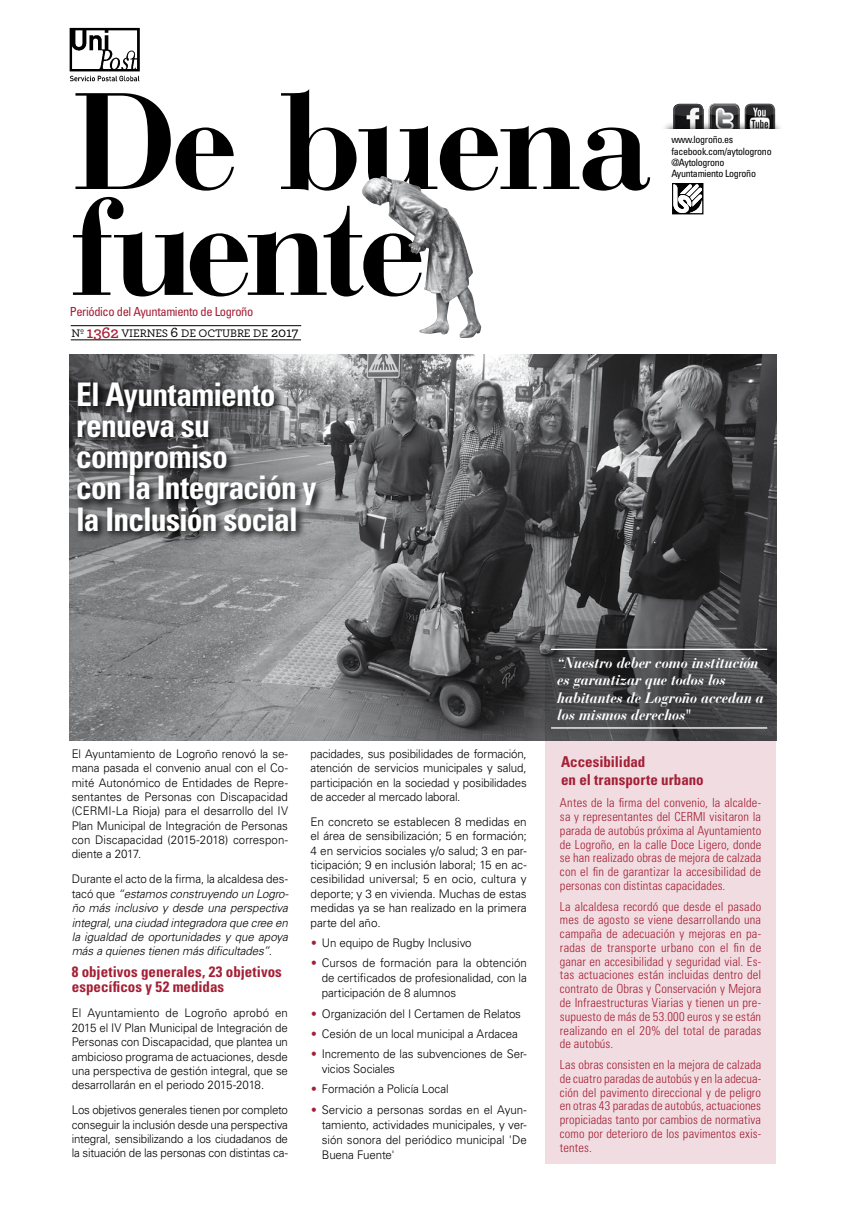
<style>
.page{position:relative;width:847px;height:1205px;background:#fff}
.page>*{position:absolute;margin:0;border:0;box-sizing:border-box;transform-origin:0 0}
.t1{font:700 136.12px "Bauer Bodoni Std";letter-spacing:-.045em;color:#000}
.t2{font:700 condensed 32.5px/31.2px "Univers LT Std";letter-spacing:-.025em;color:#fff}
.t3{font:italic 700 15px/17.5px "Bauer Bodoni Std";letter-spacing:-.01em;color:#fff}
.t4{font:700 condensed 15px/15px "Univers LT Std";color:#a41f35}
.t5{font:300 condensed 12.5px/13.8px "Univers LT Std";letter-spacing:.01em;color:#a41f35;text-align:justify}
.t6{font:condensed 12.5px "Univers LT Std";letter-spacing:-.03em;color:#a41f35}
.t7{font:300 11.88px/14.4px "Univers LT Std";letter-spacing:-.01em;color:#000;text-align:justify}
.t8{font:italic 300 11.88px/14.4px "Univers LT Std";letter-spacing:-.005em;color:#000;text-align:justify}
.t9{font:500 11.5px "Archer";letter-spacing:-.01em;color:#000}
.t10{font:condensed 10px/11px "Univers LT Std";letter-spacing:-.03em;color:#000}
.s1{font-weight:600;font-size:16.62px;color:#a41f35}
.s2{font-size:14.62px}
.s3{font-style:normal}
.s4{font-stretch:condensed;color:#a41f35}
</style>
<div class="page">
<img style="left:70px;top:354px;width:706px;height:387px">
<svg style="left:546px;top:646px;width:230px;height:95px;background:#464748"></svg>
<div style="left:546px;top:741px;width:230px;height:422px;background:#f1dde1"></div>
<img style="left:745px;top:103px;width:30px;height:18px">
<img style="left:673px;top:104px;width:30px;height:17px">
<img style="left:709px;top:103px;width:31px;height:18px">
<div style="left:661px;top:121px;width:123px;height:87px;background:#000;opacity:.75"></div>
<div style="left:635px;top:129px;width:188px;height:89px;background:#fff"></div>
<hr style="left:71px;top:325px;width:230px;height:1px;background:#000">
<hr style="left:71px;top:340px;width:230px;height:1px;background:#000">
<img style="left:362px;top:176px;width:119px;height:162px">
<img style="left:69px;top:27px;width:71px;height:55px">
<svg style="left:672px;top:183px;width:31px;height:31px"></svg>
<hr style="left:551px;top:649px;width:216px;height:1px;background:#fff">
<hr style="left:551px;top:727px;width:216px;height:1px;background:#fff">
<svg style="left:74px;top:379px;width:252px;height:162px;background:#5c5d5e"></svg>
<h1 class="t1" style="left:71px;top:60px;width:583px">De buena</h1>
<h1 class="t1" style="left:71px;top:166px;width:357px">fuente</h1>
<p class="t9" style="left:72px;top:324px;width:229px">Nº <span class="s1">1362</span> VIERNES <span class="s2">6</span> DE OCTUBRE DE <span class="s2">2017</span></p>
<p class="t6" style="left:70px;top:303px;width:185px">Periódico del Ayuntamiento de Logroño</p>
<h2 class="t2" style="left:76px;top:378px;width:242px">El Ayuntamiento renueva su compromiso<br>con la Integración y la Inclusión social</h2>
<p class="t10" style="left:671px;top:134px;width:102px">www.logroño.es facebook.com/aytologrono @Aytologrono</p>
<p class="t10" style="left:671px;top:167px;width:86px">Ayuntamiento Logroño</p>
<p class="t7" style="left:72px;top:746px;width:218px">El Ayuntamiento de Logroño renovó la se&shy;mana pasada el convenio anual con el Co&shy;mité Autonómico de Entidades de Repre&shy;sentantes de Personas con Discapacidad (CERMI-La Rioja) para el desarrollo del IV Plan Municipal de Integración de Personas con Discapacidad (2015-2018) correspon&shy;diente a 2017.</p>
<p class="t8" style="left:72px;top:872px;width:218px"><span class="s3">Durante el acto de la firma, la alcaldesa des&shy;tacó que</span> “estamos construyendo un Logro&shy;ño más inclusivo y desde una perspectiva integral, una ciudad integradora que cree en la igualdad de oportunidades y que apoya más a quienes tienen más dificultades”.</p>
<p class="t4" style="left:72px;top:964px;width:212px">8 objetivos generales, 23 objetivos específicos y 52 medidas</p>
<p class="t7" style="left:72px;top:1006px;width:218px">El Ayuntamiento de Logroño aprobó en 2015 el IV Plan Municipal de Integración de Personas con Discapacidad, que plantea un ambicioso programa de actuaciones, desde una perspectiva de gestión integral, que se desarrollarán en el periodo 2015-2018.</p>
<p class="t7" style="left:72px;top:1103px;width:218px">Los objetivos generales tienen por completo conseguir la inclusión desde una perspectiva integral, sensibilizando a los ciudadanos de la situación de las personas con distintas ca-</p>
<p class="t7" style="left:310px;top:746px;width:218px">pacidades, sus posibilidades de formación, atención de servicios municipales y salud, participación en la sociedad y posibilidades de acceder al mercado laboral.</p>
<p class="t7" style="left:310px;top:814px;width:218px">En concreto se establecen 8 medidas en el área de sensibilización; 5 en formación; 4 en servicios sociales y/o salud; 3 en par&shy;ticipación; 9 en inclusión laboral; 15 en ac&shy;cesibilidad universal; 5 en ocio, cultura y deporte; y 3 en vivienda. Muchas de estas medidas ya se han realizado en la primera parte del año.</p>
<p class="t7" style="left:310px;top:935px;width:163px"><span class="s4">•</span> Un equipo de Rugby Inclusivo</p>
<p class="t7" style="left:322px;top:955px;width:207px;line-height:15px;text-indent:-11px"><span class="s4">•</span> Cursos de formación para la obtención de certificados de profesionalidad, con la participación de 8 alumnos</p>
<p class="t7" style="left:310px;top:1006px;width:212px"><span class="s4">•</span> Organización del I Certamen de Relatos</p>
<p class="t7" style="left:310px;top:1026px;width:209px"><span class="s4">•</span> Cesión de un local municipal a Ardacea</p>
<p class="t7" style="left:322px;top:1046px;width:207px;line-height:15px;text-indent:-11px"><span class="s4">•</span> Incremento de las subvenciones de Ser&shy;vicios Sociales</p>
<p class="t7" style="left:310px;top:1082px;width:140px"><span class="s4">•</span> Formación a Policía Local</p>
<p class="t7" style="left:322px;top:1102px;width:207px;line-height:15px;text-indent:-11px"><span class="s4">•</span> Servicio a personas sordas en el Ayun&shy;tamiento, actividades municipales, y ver&shy;sión sonora del periódico municipal 'De Buena Fuente'</p>
<p class="t3" style="left:557px;top:654px;width:208px">“Nuestro deber como institución es garantizar que todos los habitantes de Logroño accedan a los mismos derechos"</p>
<p class="t4" style="left:561px;top:753px;width:144px;line-height:17.5px">Accesibilidad<br>en el transporte urbano</p>
<p class="t5" style="left:560px;top:796px;width:203px">Antes de la firma del convenio, la alcalde&shy;sa y representantes del CERMI visitaron la parada de autobús próxima al Ayuntamiento de Logroño, en la calle Doce Ligero, donde se han realizado obras de mejora de calzada con el fin de garantizar la accesibilidad de personas con distintas capacidades.</p>
<p class="t5" style="left:560px;top:899px;width:203px">La alcaldesa recordó que desde el pasado mes de agosto se viene desarrollando una campaña de adecuación y mejoras en pa&shy;radas de transporte urbano con el fin de ganar en accesibilidad y seguridad vial. Es&shy;tas actuaciones están incluidas dentro del contrato de Obras y Conservación y Mejora de Infraestructuras Viarias y tienen un pre&shy;supuesto de más de 53.000 euros y se están realizando en el 20% del total de paradas de autobús.</p>
<p class="t5" style="left:560px;top:1058px;width:203px">Las obras consisten en la mejora de calzada de cuatro paradas de autobús y en la adecua&shy;ción del pavimento direccional y de peligro en otras 43 paradas de autobús, actuaciones propiciadas tanto por cambios de normativa como por deterioro de los pavimentos exis&shy;tentes.</p>
</div>
